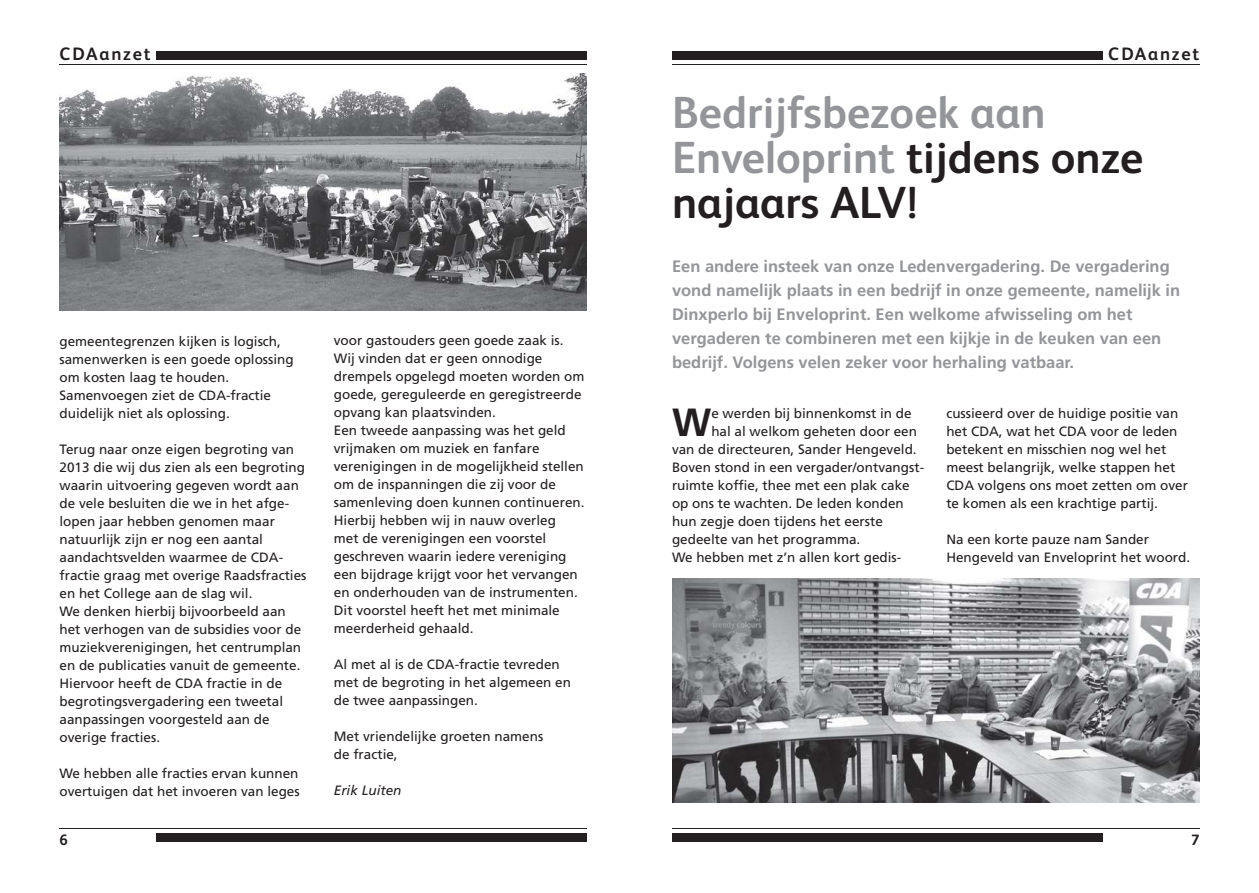
<style>
.page{position:relative;width:1259px;height:893px;background:#fff}
.page>*{position:absolute;margin:0;border:0;box-sizing:border-box;transform-origin:0 0}
.t1{font:700 45px/45px "FS Albert";color:#939598}
.t2{font:700 39.3px "Frutiger LT Std";color:#231f20}
.t3{font:700 18px "FS Albert";letter-spacing:.1em;color:#231f20}
.t4{font:700 16.5px/24px "Frutiger LT Std";color:#939598}
.t5{font:700 15px "FS Albert";color:#231f20}
.t6{font:13.5px/18px "Frutiger LT Std";color:#231f20}
.t7{font:italic 13.5px "Frutiger LT Std";color:#231f20}
.s1{color:#231f20}
</style>
<div class="page">
<div style="left:157px;top:51px;width:430px;height:8px;background:#231f20"></div>
<hr style="left:60px;top:64px;width:527px;height:1px;background:#231f20">
<hr style="left:60px;top:828px;width:527px;height:1px;background:#231f20">
<hr style="left:672px;top:64px;width:527px;height:1px;background:#231f20">
<hr style="left:672px;top:828px;width:527px;height:1px;background:#231f20">
<div style="left:672px;top:51px;width:430px;height:8px;background:#231f20"></div>
<div style="left:157px;top:834px;width:430px;height:8px;background:#231f20"></div>
<div style="left:672px;top:834px;width:430px;height:8px;background:#231f20"></div>
<img style="left:672px;top:578px;width:527px;height:225px">
<img style="left:60px;top:73px;width:527px;height:237px">
<h3 class="t3" style="left:60px;top:47px;width:93px">CDAanzet</h3>
<h3 class="t3" style="left:1108px;top:47px;width:93px">CDAanzet</h3>
<p class="t6" style="left:60px;top:333px;width:236px">gemeentegrenzen kijken is logisch, samenwerken is een goede oplossing om kosten laag te houden.<br>Samenvoegen ziet de CDA-fractie duidelijk niet als oplossing.</p>
<p class="t6" style="left:60px;top:441px;width:248px">Terug naar onze eigen begroting van 2013 die wij dus zien als een begroting waarin uitvoering gegeven wordt aan de vele besluiten die we in het afge&shy;lopen jaar hebben genomen maar natuurlijk zijn er nog een aantal aandachtsvelden waarmee de CDA&shy;fractie graag met overige Raadsfracties en het College aan de slag wil.<br>We denken hierbij bijvoorbeeld aan het verhogen van de subsidies voor de muziekverenigingen, het centrumplan en de publicaties vanuit de gemeente.<br>Hiervoor heeft de CDA fractie in de begrotingsvergadering een tweetal aanpassingen voorgesteld aan de overige fracties.</p>
<p class="t6" style="left:60px;top:765px;width:242px">We hebben alle fracties ervan kunnen overtuigen dat het invoeren van leges</p>
<p class="t6" style="left:334px;top:333px;width:252px">voor gastouders geen goede zaak is.<br>Wij vinden dat er geen onnodige drempels opgelegd moeten worden om goede, gereguleerde en geregistreerde opvang kan plaatsvinden.<br>Een tweede aanpassing was het geld vrijmaken om muziek en fanfare verenigingen in de mogelijkheid stellen om de inspanningen die zij voor de samenleving doen kunnen continueren.<br>Hierbij hebben wij in nauw overleg<br>met de verenigingen een voorstel geschreven waarin iedere vereniging een bijdrage krijgt voor het vervangen en onderhouden van de instrumenten.<br>Dit voorstel heeft het met minimale meerderheid gehaald.</p>
<p class="t6" style="left:334px;top:656px;width:239px">Al met al is de CDA-fractie tevreden met de begroting in het algemeen en de twee aanpassingen.</p>
<p class="t6" style="left:334px;top:728px;width:211px">Met vriendelijke groeten namens de fractie,</p>
<p class="t7" style="left:334px;top:784px;width:69px">Erik Luiten</p>
<h1 class="t1" style="left:672px;top:95px;width:473px">Bedrijfsbezoek aan<br>Enveloprint <span class="s1">tijdens onze najaars ALV!</span></h1>
<p class="t4" style="left:672px;top:255px;width:510px">Een andere insteek van onze Ledenvergadering. De vergadering vond namelijk plaats in een bedrijf in onze gemeente, namelijk in Dinxperlo bij Enveloprint. Een welkome afwisseling om het vergaderen te combineren met een kijkje in de keuken van een bedrijf. Volgens velen zeker voor herhaling vatbaar.</p>
<h2 class="t2" style="left:672px;top:403px;width:41px">W</h2>
<p class="t6" style="left:711px;top:405px;width:202px">e werden bij binnenkomst in de</p>
<p class="t6" style="left:711px;top:423px;width:207px">hal al welkom geheten door een</p>
<p class="t6" style="left:672px;top:441px;width:246px">van de directeuren, Sander Hengeveld.</p>
<p class="t6" style="left:672px;top:459px;width:254px">Boven stond in een vergader/ontvangst-</p>
<p class="t6" style="left:672px;top:477px;width:239px">ruimte koffie, thee met een plak cake</p>
<p class="t6" style="left:672px;top:495px;width:233px">op ons te wachten. De leden konden</p>
<p class="t6" style="left:672px;top:513px;width:212px">hun zegje doen tijdens het eerste</p>
<p class="t6" style="left:672px;top:531px;width:190px">gedeelte van het programma.</p>
<p class="t6" style="left:672px;top:549px;width:231px">We hebben met z’n allen kort gedis-</p>
<p class="t6" style="left:946px;top:405px;width:243px">cussieerd over de huidige positie van het CDA, wat het CDA voor de leden betekent en misschien nog wel het meest belangrijk, welke stappen het CDA volgens ons moet zetten om over te komen als een krachtige partij.</p>
<p class="t6" style="left:946px;top:531px;width:245px">Na een korte pauze nam Sander<br>Hengeveld van Enveloprint het woord.</p>
<p class="t5" style="left:60px;top:834px;width:10px">6</p>
<p class="t5" style="left:1191px;top:834px;width:10px">7</p>
</div>
